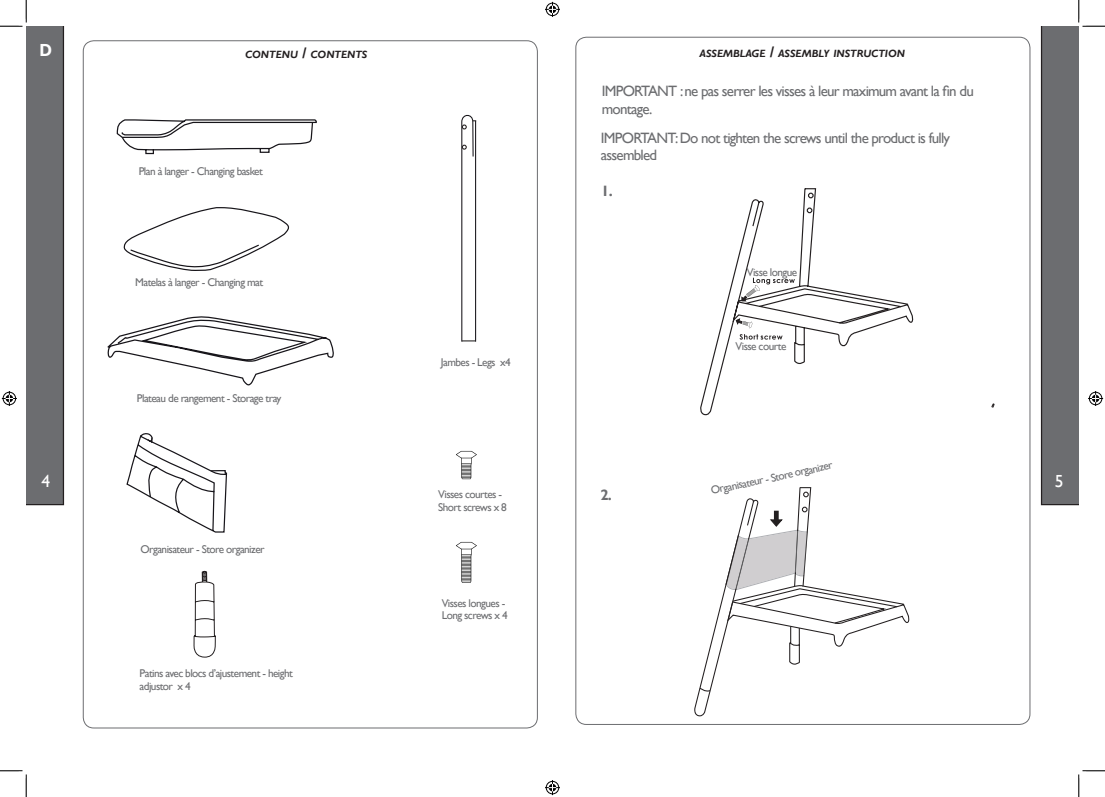
<style>
.page{position:relative;width:1105px;height:797px;background:#fff}
.page>*{position:absolute;margin:0;border:0;box-sizing:border-box;transform-origin:0 0}
.t1{font:17.5px "Gill Sans";color:#fff}
.t2{font:700 17.5px "Gill Sans";color:#fff;scale:.9 1}
.Intro{font:15px/18.8px "Gill Sans";letter-spacing:-.05em;color:#6c6d70}
.Intro-2{font:700 15px "Gill Sans";color:#6c6d70}
.Intro-3{font:11.25px/12.5px "Gill Sans";letter-spacing:-.05em;color:#6c6d70}
.TITRES{font:italic 700 10.5px "Gill Sans";color:#231f20}
.s1{font-size:15px}
</style>
<div class="page">
<svg style="left:126px;top:433px;width:102px;height:100px"></svg>
<svg style="left:991px;top:403px;width:3px;height:5px"></svg>
<svg style="left:116px;top:119px;width:201px;height:36px"></svg>
<svg style="left:123px;top:207px;width:167px;height:64px"></svg>
<svg style="left:107px;top:316px;width:227px;height:70px"></svg>
<svg style="left:192px;top:570px;width:25px;height:159px"></svg>
<svg style="left:461px;top:114px;width:16px;height:228px"></svg>
<svg style="left:456px;top:542px;width:21px;height:41px"></svg>
<svg style="left:456px;top:451px;width:21px;height:28px"></svg>
<svg style="left:700px;top:188px;width:213px;height:228px"></svg>
<svg style="left:739px;top:334px;width:43px;height:5px"></svg>
<svg style="left:736px;top:318px;width:16px;height:10px"></svg>
<svg style="left:741px;top:278px;width:54px;height:23px"></svg>
<svg style="left:694px;top:487px;width:215px;height:229px"></svg>
<hr style="left:774px;top:511px;width:4px;height:11px;background:#231f20">
<div style="left:774px;top:510px;width:5px;height:13px;border:1px solid #231f20"></div>
<svg style="left:0;top:770px;width:27px;height:27px"></svg>
<svg style="left:1078px;top:770px;width:27px;height:27px"></svg>
<svg style="left:545px;top:2px;width:15px;height:15px"></svg>
<svg style="left:545px;top:780px;width:15px;height:15px"></svg>
<svg style="left:0;top:0;width:64px;height:505px"></svg>
<svg style="left:1041px;top:0;width:64px;height:505px"></svg>
<p class="t2" style="left:39px;top:40px;width:16px">D</p>
<p class="TITRES" style="left:245px;top:48px;width:124px">CONTENU <span class="s1">/</span> CONTENTS</p>
<p class="TITRES" style="left:699px;top:47px;width:207px">ASSEMBLAGE <span class="s1">/</span> ASSEMBLY INSTRUCTION</p>
<p class="Intro-3" style="left:139px;top:165px;width:126px">Plan à langer - Changing basket</p>
<p class="Intro-3" style="left:135px;top:275px;width:130px">Matelas à langer - Changing mat</p>
<p class="Intro-3" style="left:137px;top:392px;width:146px">Plateau de rangement - Storage tray</p>
<p class="Intro-3" style="left:441px;top:355px;width:71px">Jambes - Legs x4</p>
<p class="Intro" style="left:602px;top:81px;width:373px">IMPORTANT : ne pas serrer les visses à leur maximum avant la fin du montage.</p>
<p class="Intro" style="left:601px;top:129px;width:351px;line-height:17.5px">IMPORTANT: Do not tighten the screws until the product is fully assembled</p>
<p class="Intro-2" style="left:601px;top:182px;width:13px">1.</p>
<p class="Intro-3" style="left:747px;top:265px;width:52px">Visse longue</p>
<p class="Intro-3" style="left:736px;top:340px;width:52px">Visse courte</p>
<p class="Intro-3" style="left:710px;top:484px;width:126px;rotate:-12deg">Organisateur - Store organizer</p>
<p class="t1" style="left:41px;top:471px;width:10px">4</p>
<p class="t1" style="left:1055px;top:471px;width:10px">5</p>
<p class="Intro-2" style="left:600px;top:486px;width:13px">2.</p>
<p class="Intro-3" style="left:438px;top:488px;width:70px">Visses courtes -<br>Short screws x 8</p>
<p class="Intro-3" style="left:141px;top:543px;width:126px">Organisateur - Store organizer</p>
<p class="Intro-3" style="left:140px;top:667px;width:155px">Patins avec blocs d’ajustement - height adjustor x 4</p>
<p class="Intro-3" style="left:442px;top:596px;width:68px">Visses longues -<br>Long screws x 4</p>
</div>
